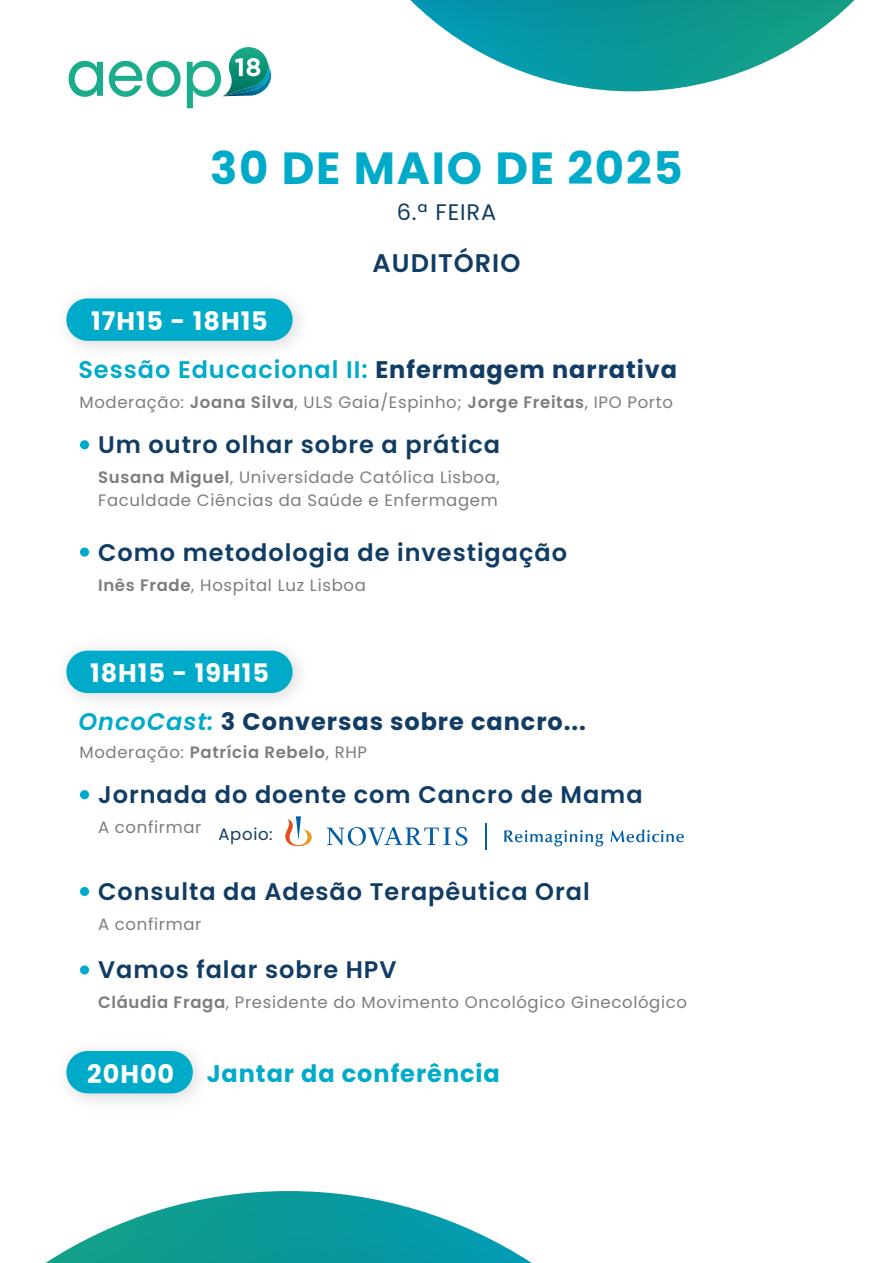
<style>
.page{position:relative;width:893px;height:1263px;background:#fff}
.page>*{position:absolute;margin:0;border:0;box-sizing:border-box;transform-origin:0 0}
.t1{font:500 62.55px "ITC Avant Garde Std";color:#1bad8b;scale:.94 1}
.t2{font:700 45px "Poppins";letter-spacing:.04em;color:#00abc9}
.t3{font:700 25.5px "Poppins";letter-spacing:.04em;color:#fff}
.t4{font:600 25.5px "Poppins";letter-spacing:.04em;color:#113c64}
.t5{font:600 24px "Poppins";letter-spacing:.04em;color:#113c64}
.t6{font:600 24px "Poppins";letter-spacing:.04em;color:#00abc9}
.t7{font:700 24px "Poppins";letter-spacing:.04em;color:#113c64}
.t8{font:700 24px "Poppins";letter-spacing:.04em;color:#00abc9}
.t9{font:22.5px "Poppins";letter-spacing:.04em;color:#113c64}
.t10{font:16.5px/22.5px "Poppins";letter-spacing:.04em;color:#7d7d7d}
.t11{font:16.5px "Poppins";letter-spacing:.04em;color:#113c64}
.s1{font-weight:700;color:#113c64}
.s2{font-weight:600}
.s3{font-weight:600;font-style:italic;color:#00abc9}
</style>
<div class="page">
<svg style="left:45px;top:1191px;width:487px;height:72px"></svg>
<svg style="left:410px;top:0;width:444px;height:91px"></svg>
<svg style="left:223px;top:47px;width:48px;height:49px"></svg>
<img style="left:65px;top:648px;width:235px;height:53px">
<div style="left:66px;top:651px;width:227px;height:42px;background:#00abc9;border-radius:21px"></div>
<img style="left:65px;top:1050px;width:135px;height:52px">
<div style="left:66px;top:1051px;width:127px;height:42px;background:#00abc9;border-radius:21px"></div>
<div style="left:66px;top:298px;width:227px;height:43px;background:#00abc9;border-radius:21px"></div>
<div style="left:80px;top:440px;width:9px;height:9px;background:#00abc9;border-radius:50%"></div>
<div style="left:80px;top:547px;width:9px;height:10px;background:#00abc9;border-radius:50%"></div>
<div style="left:80px;top:790px;width:9px;height:9px;background:#00abc9;border-radius:50%"></div>
<div style="left:80px;top:887px;width:9px;height:9px;background:#00abc9;border-radius:50%"></div>
<div style="left:80px;top:965px;width:9px;height:9px;background:#00abc9;border-radius:50%"></div>
<svg style="left:504px;top:830px;width:99px;height:16px"></svg>
<svg style="left:610px;top:829px;width:74px;height:13px"></svg>
<svg style="left:285px;top:816px;width:27px;height:30px"></svg>
<svg style="left:327px;top:827px;width:140px;height:18px"></svg>
<hr style="left:485px;top:823px;width:2px;height:26px;background:#0360a8">
<h1 class="t1" style="left:66px;top:34px;width:168px">aeop</h1>
<h2 class="t2" style="left:210px;top:142px;width:474px">30 DE MAIO DE 2025</h2>
<h3 class="t9" style="left:397px;top:199px;width:101px">6.ª FEIRA</h3>
<h3 class="t4" style="left:373px;top:248px;width:149px">AUDITÓRIO</h3>
<h3 class="t3" style="left:91px;top:306px;width:178px">17H15 - 18H15</h3>
<h3 class="t6" style="left:78px;top:355px;width:600px">Sessão Educacional II: <span class="s1">Enfermagem narrativa</span></h3>
<p class="t10" style="left:80px;top:391px;width:595px">Moderação: <span class="s2">Joana Silva</span>, ULS Gaia/Espinho; <span class="s2">Jorge Freitas</span>, IPO Porto</p>
<h3 class="t5" style="left:98px;top:431px;width:403px">Um outro olhar sobre a prática</h3>
<p class="t10" style="left:98px;top:466px;width:403px"><span class="s2">Susana Miguel</span>, Universidade Católica Lisboa,<br>Faculdade Ciências da Saúde e Enfermagem</p>
<h3 class="t5" style="left:98px;top:538px;width:470px">Como metodologia de investigação</h3>
<p class="t10" style="left:98px;top:574px;width:269px"><span class="s2">Inês Frade</span>, Hospital Luz Lisboa</p>
<h3 class="t3" style="left:90px;top:658px;width:180px">18H15 - 19H15</h3>
<h3 class="t7" style="left:78px;top:707px;width:509px"><span class="s3">OncoCast:</span> 3 Conversas sobre cancro...</h3>
<p class="t10" style="left:80px;top:741px;width:289px">Moderação: <span class="s2">Patrícia Rebelo</span>, RHP</p>
<h3 class="t5" style="left:98px;top:781px;width:546px">Jornada do doente com Cancro de Mama</h3>
<p class="t10" style="left:98px;top:816px;width:105px">A confirmar</p>
<p class="t11" style="left:219px;top:825px;width:56px">Apoio:</p>
<h3 class="t5" style="left:98px;top:877px;width:493px">Consulta da Adesão Terapêutica Oral</h3>
<p class="t10" style="left:98px;top:913px;width:105px">A confirmar</p>
<h3 class="t5" style="left:98px;top:956px;width:300px">Vamos falar sobre HPV</h3>
<p class="t10" style="left:98px;top:991px;width:590px"><span class="s2">Cláudia Fraga</span>, Presidente do Movimento Oncológico Ginecológico</p>
<h3 class="t3" style="left:87px;top:1059px;width:89px">20H00</h3>
<h3 class="t8" style="left:207px;top:1060px;width:295px">Jantar da conferência</h3>
</div>
